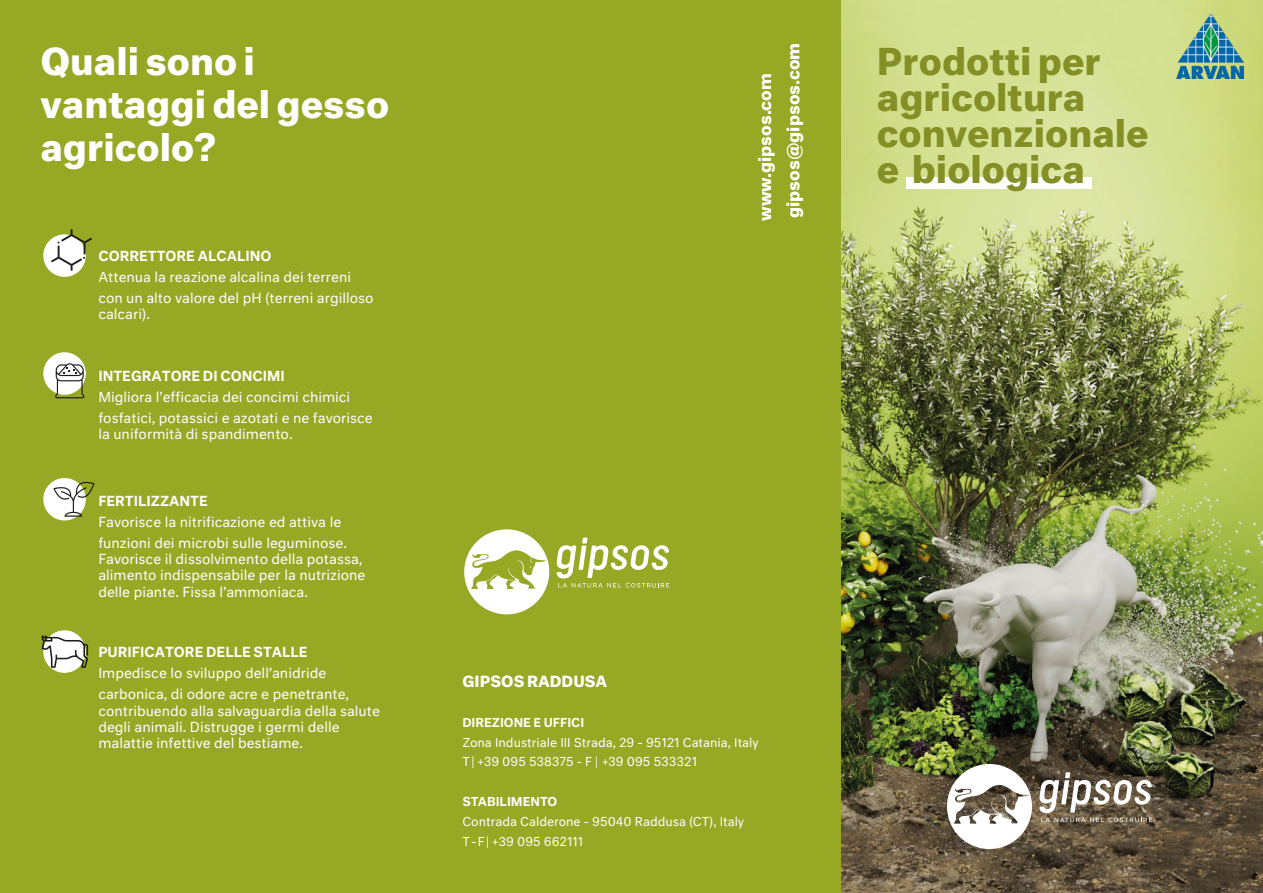
<style>
.page{position:relative;width:1263px;height:893px;background:#96a824}
.page>*{position:absolute;margin:0;border:0;box-sizing:border-box;transform-origin:0 0}
.t1{font:700 36px/36px "Neutral Std";color:#848f25}
.t2{font:700 36px/43.2px "Neutral Std";color:#fff}
.t3{font:700 16.5px/28.3px "Neutral Std";color:#fff}
.t4{font:700 15px "Neutral Std";color:#fff}
.t5{font:13.5px/21px "Neutral Std";color:#fff}
.t6{font:500 13.5px "Neutral Std";color:#fff}
.t7{font:12px/19.8px "Neutral Std";color:#fff}
.t8{font:500 12px "Neutral Std";color:#fff}
</style>
<div class="page">
<img style="left:842px;top:0;width:421px;height:893px">
<svg style="left:1039px;top:772px;width:113px;height:50px;background:#8b8173"></svg>
<svg style="left:947px;top:764px;width:85px;height:85px;background:#b9b5ac"></svg>
<svg style="left:556px;top:538px;width:113px;height:49px"></svg>
<svg style="left:464px;top:529px;width:85px;height:85px"></svg>
<div style="left:43px;top:234px;width:43px;height:43px;background:#fff;border-radius:50%"></div>
<div style="left:43px;top:352px;width:43px;height:43px;background:#fff;border-radius:50%"></div>
<div style="left:43px;top:478px;width:43px;height:42px;background:#fff;border-radius:50%"></div>
<div style="left:43px;top:630px;width:43px;height:43px;background:#fff;border-radius:50%"></div>
<svg style="left:51px;top:229px;width:41px;height:42px"></svg>
<svg style="left:53px;top:481px;width:42px;height:36px"></svg>
<svg style="left:42px;top:635px;width:46px;height:33px"></svg>
<svg style="left:55px;top:363px;width:29px;height:35px"></svg>
<img style="left:1176px;top:13px;width:68px;height:65px">
<div style="left:906px;top:177px;width:186px;height:12px;background:#fff"></div>
<h1 class="t2" style="left:40px;top:39px;width:350px">Quali sono i vantaggi del gesso agricolo?</h1>
<p class="t6" style="left:98px;top:247px;width:175px">CORRETTORE ALCALINO</p>
<p class="t5" style="left:98px;top:266px;width:277px">Attenua la reazione alcalina dei terreni con un alto valore del pH (terreni argilloso</p>
<p class="t5" style="left:98px;top:303px;width:53px">calcari).</p>
<p class="t6" style="left:98px;top:366px;width:188px">INTEGRATORE DI CONCIMI</p>
<p class="t5" style="left:98px;top:386px;width:276px">Migliora l’efficacia dei concimi chimici fosfatici, potassici e azotati e ne favorisce</p>
<p class="t5" style="left:98px;top:423px;width:196px">la uniformità di spandimento.</p>
<p class="t6" style="left:98px;top:492px;width:111px">FERTILIZZANTE</p>
<p class="t5" style="left:98px;top:511px;width:250px">Favorisce la nitrificazione ed attiva le funzioni dei microbi sulle leguminose.</p>
<p class="t5" style="left:98px;top:551px;width:269px;line-height:16.2px">Favorisce il dissolvimento della potassa, alimento indispensabile per la nutrizione delle piante. Fissa l’ammoniaca.</p>
<p class="t6" style="left:98px;top:643px;width:211px">PURIFICATORE DELLE STALLE</p>
<p class="t5" style="left:98px;top:663px;width:252px">Impedisce lo sviluppo dell’anidride carbonica, di odore acre e penetrante,</p>
<p class="t5" style="left:98px;top:702px;width:283px;line-height:16.2px">contribuendo alla salvaguardia della salute degli animali. Distrugge i germi delle malattie infettive del bestiame.</p>
<p class="t3" style="left:750px;top:221px;width:180px;rotate:-90deg">www.gipsos.com gipsos@gipsos.com</p>
<h1 class="t1" style="left:877px;top:42px;width:273px">Prodotti per agricoltura convenzionale e biologica</h1>
<p class="t4" style="left:462px;top:671px;width:146px">GIPSOS RADDUSA</p>
<p class="t8" style="left:462px;top:714px;width:123px">DIREZIONE E UFFICI</p>
<p class="t7" style="left:462px;top:732px;width:298px">Zona Industriale III Strada, 29 - 95121 Catania, Italy<br>T | +39 095 538375 - F | +39 095 533321</p>
<p class="t8" style="left:462px;top:794px;width:96px">STABILIMENTO</p>
<p class="t7" style="left:462px;top:811px;width:283px">Contrada Calderone - 95040 Raddusa (CT), Italy<br>T - F | +39 095 662111</p>
</div>
